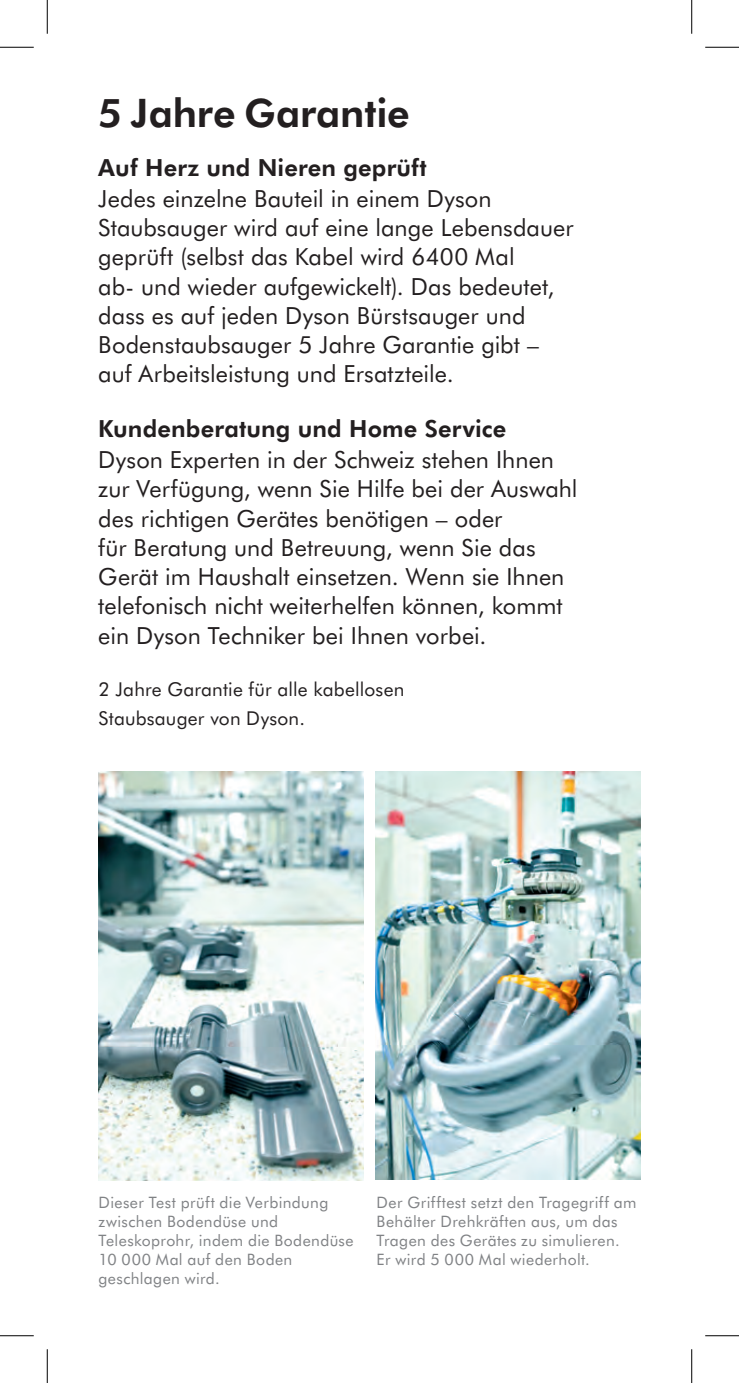
<style>
.page{position:relative;width:739px;height:1383px;background:#fff}
.page>*{position:absolute;margin:0;border:0;box-sizing:border-box;transform-origin:0 0}
.t1{font:800 39.38px "Futura BT";color:#231f20}
.t2{font:23.62px/29.2px "Futura BT";letter-spacing:.005em;color:#231f20}
.t3{font:800 23.62px "Futura BT";letter-spacing:.005em;color:#231f20}
.t4{font:19.12px/29.2px "Futura BT";letter-spacing:.01em;color:#231f20}
.t5{font:15.75px/19.1px "Futura BT";letter-spacing:.025em;color:#808285}
</style>
<div class="page">
<img style="left:98px;top:772px;width:265px;height:408px">
<img style="left:376px;top:772px;width:264px;height:408px">
<hr style="left:0;top:47px;width:34px;height:1px;background:#000">
<hr style="left:705px;top:47px;width:34px;height:1px;background:#000">
<hr style="left:0;top:1335px;width:34px;height:1px;background:#000">
<hr style="left:705px;top:1335px;width:34px;height:1px;background:#000">
<hr style="left:47px;top:0;width:1px;height:34px;background:#000">
<hr style="left:47px;top:1349px;width:1px;height:34px;background:#000">
<hr style="left:691px;top:0;width:1px;height:34px;background:#000">
<hr style="left:691px;top:1349px;width:1px;height:34px;background:#000">
<h1 class="t1" style="left:98px;top:87px;width:313px">5 Jahre Garantie</h1>
<p class="t3" style="left:98px;top:151px;width:330px">Auf Herz und Nieren geprüft</p>
<p class="t2" style="left:98px;top:183px;width:477px">Jedes einzelne Bauteil in einem Dyson Staubsauger wird auf eine lange Lebensdauer geprüft (selbst das Kabel wird 6400 Mal<br>ab- und wieder aufgewickelt). Das bedeutet, dass es auf jeden Dyson Bürstsauger und Bodenstaubsauger 5 Jahre Garantie gibt – auf Arbeitsleistung und Ersatzteile.</p>
<p class="t3" style="left:98px;top:413px;width:410px">Kundenberatung und Home Service</p>
<p class="t2" style="left:98px;top:444px;width:481px">Dyson Experten in der Schweiz stehen Ihnen zur Verfügung, wenn Sie Hilfe bei der Auswahl des richtigen Gerätes benötigen – oder<br>für Beratung und Betreuung, wenn Sie das Gerät im Haushalt einsetzen. Wenn sie Ihnen telefonisch nicht weiterhelfen können, kommt ein Dyson Techniker bei Ihnen vorbei.</p>
<p class="t4" style="left:99px;top:674px;width:307px">2 Jahre Garantie für alle kabellosen<br>Staubsauger von Dyson.</p>
<p class="t5" style="left:99px;top:1192px;width:256px">Dieser Test prüft die Verbindung zwischen Bodendüse und<br>Teleskoprohr, indem die Bodendüse<br>10 000 Mal auf den Boden geschlagen wird.</p>
<p class="t5" style="left:376px;top:1192px;width:261px">Der Grifftest setzt den Tragegriff am Behälter Drehkräften aus, um das Tragen des Gerätes zu simulieren.<br>Er wird 5 000 Mal wiederholt.</p>
</div>
